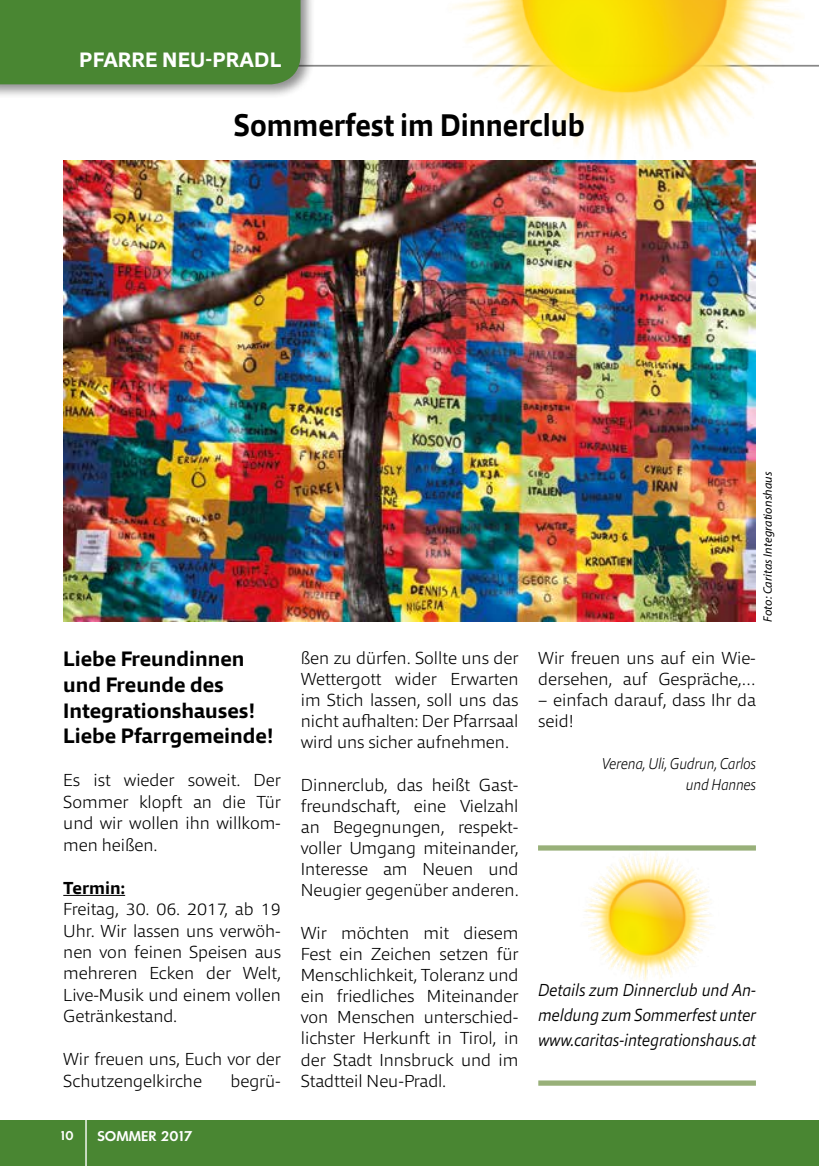
<style>
.page{position:relative;width:819px;height:1166px;background:#fff}
.page>*{position:absolute;margin:0;border:0;box-sizing:border-box;transform-origin:0 0}
.t1{font:700 31.5px "Qubo";color:#000;scale:.9 1}
.t2{font:700 21px/25.7px "Qubo";color:#000}
.t3{font:700 21px "Qubo";letter-spacing:.005em;color:#fff}
.t4{font:200 17.5px/21.2px "Qubo";color:#000;text-align:justify}
.t5{font:italic 300 17.5px/25.2px "Qubo";color:#000;text-align:justify;scale:.9 1}
.t6{font:700 17.5px "Qubo";color:#000}
.t7{font:italic 200 15.75px/21px "Qubo";letter-spacing:-.005em;color:#000;text-align:right;scale:.87 1}
.t8{font:500 13.83px "Ornitons";color:#fff}
.t9{font:500 12.42px "Ornitons";color:#fff}
.t10{font:italic 12.25px "Myriad Pro";letter-spacing:.01em;color:#000}
</style>
<div class="page">
<hr style="left:139px;top:65px;width:680px;height:2px;background:#878787">
<img style="left:63px;top:161px;width:693px;height:461px">
<div style="left:0;top:1120px;width:819px;height:46px;background:#498632"></div>
<hr style="left:85px;top:1112px;width:2px;height:54px;background:#fff">
<hr style="left:63px;top:895px;width:62px;height:1px;background:#000">
<div style="left:0;top:0;width:315px;height:99px;background:#000;opacity:.45"></div>
<div style="left:0;top:0;width:300px;height:84px;background:#498632"></div>
<div style="left:538px;top:845px;width:218px;height:5px;background:#98b079"></div>
<div style="left:538px;top:1080px;width:218px;height:6px;background:#98b079"></div>
<img style="left:568px;top:845px;width:158px;height:137px">
<img style="left:412px;top:0;width:407px;height:199px">
<p class="t3" style="left:79px;top:46px;width:204px">PFARRE NEU-PRADL</p>
<h1 class="t1" style="left:234px;top:105px;width:391px">Sommerfest im Dinnerclub</h1>
<p class="t10" style="left:760px;top:622px;width:152px;rotate:-90deg">Foto: Caritas Integrationshaus</p>
<p class="t2" style="left:63px;top:646px;width:212px">Liebe Freundinnen und Freunde des<br>Integrationshauses!<br>Liebe Pfarrgemeinde!</p>
<p class="t4" style="left:63px;top:769px;width:219px">Es ist wieder soweit. Der Sommer klopft an die Tür und wir wollen ihn willkom&shy;men heißen.</p>
<p class="t6" style="left:63px;top:876px;width:63px">Termin:</p>
<p class="t4" style="left:63px;top:898px;width:219px">Freitag, 30. 06. 2017, ab 19<br>Uhr. Wir lassen uns verwöh&shy;nen von feinen Speisen aus mehreren Ecken der Welt, Live-Musik und einem vollen Getränkestand.</p>
<p class="t4" style="left:63px;top:1048px;width:219px">Wir freuen uns, Euch vor der<br>Schutzengelkirche</p>
<p class="t4" style="left:230px;top:1070px;width:52px">begrü-</p>
<p class="t9" style="left:59px;top:1128px;width:16px">10</p>
<p class="t8" style="left:97px;top:1127px;width:97px">SOMMER 2017</p>
<p class="t4" style="left:301px;top:647px;width:219px">ßen zu dürfen. Sollte uns der Wettergott wider Erwarten im Stich lassen, soll uns das nicht aufhalten: Der Pfarrsaal wird uns sicher aufnehmen.</p>
<p class="t4" style="left:301px;top:774px;width:219px">Dinnerclub, das heißt Gast&shy;freundschaft, eine Vielzahl an Begegnungen, respekt&shy;voller Umgang miteinander, Interesse am Neuen und Neugier gegenüber anderen.</p>
<p class="t4" style="left:301px;top:922px;width:219px">Wir möchten mit diesem Fest ein Zeichen setzen für Menschlichkeit, Toleranz und ein friedliches Miteinander von Menschen unterschied&shy;lichster Herkunft in Tirol, in der Stadt Innsbruck und im Stadtteil Neu-Pradl.</p>
<p class="t4" style="left:538px;top:647px;width:219px">Wir freuen uns auf ein Wie&shy;dersehen, auf Gespräche,…</p>
<p class="t4" style="left:538px;top:689px;width:219px">– einfach darauf, dass Ihr da seid!</p>
<p class="t7" style="left:601px;top:753px;width:179px">Verena, Uli, Gudrun, Carlos und Hannes</p>
<p class="t5" style="left:538px;top:976px;width:244px">Details zum Dinnerclub und An&shy;meldung zum Sommerfest unter www.caritas-integrationshaus.at</p>
</div>
